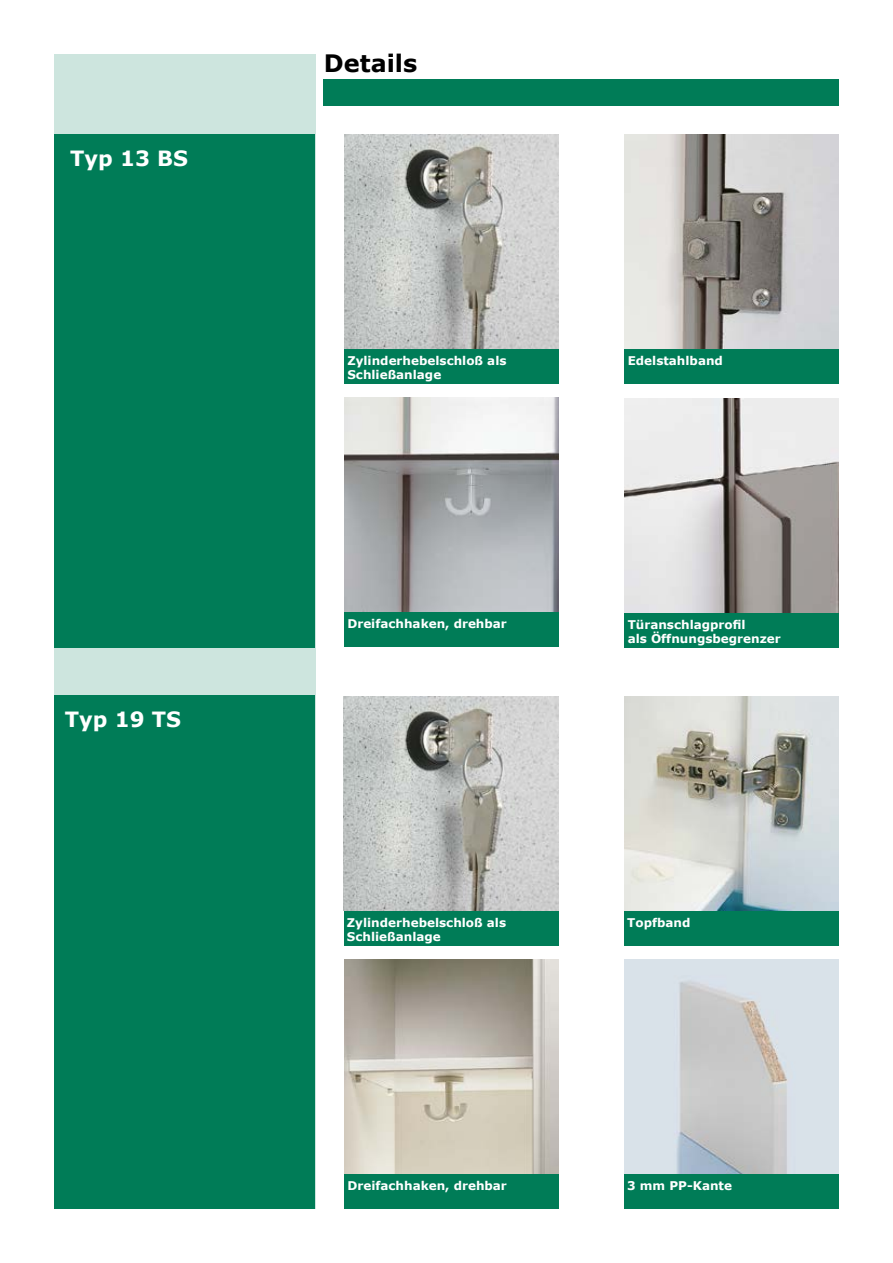
<style>
.page{position:relative;width:893px;height:1263px;background:#fff}
.page>*{position:absolute;margin:0;border:0;box-sizing:border-box;transform-origin:0 0}
.t1{font:700 24px "Verdana";color:#000}
.t2{font:700 21px "Verdana";color:#fff}
.t3{font:700 12px/14.4px "Verdana";color:#fff}
</style>
<div class="page">
<div style="left:54px;top:54px;width:261px;height:1154px;background:#cde5de"></div>
<div style="left:324px;top:79px;width:515px;height:26px;background:#007c57"></div>
<img style="left:624px;top:399px;width:215px;height:214px">
<img style="left:624px;top:135px;width:215px;height:214px">
<div style="left:624px;top:613px;width:215px;height:35px;background:#007c57"></div>
<div style="left:624px;top:349px;width:215px;height:35px;background:#007c57"></div>
<img style="left:344px;top:398px;width:215px;height:214px">
<div style="left:344px;top:612px;width:215px;height:35px;background:#007c57"></div>
<div style="left:54px;top:135px;width:261px;height:513px;background:#007c57"></div>
<div style="left:54px;top:695px;width:261px;height:514px;background:#007c57"></div>
<img style="left:344px;top:696px;width:214px;height:215px">
<img style="left:624px;top:696px;width:214px;height:215px">
<img style="left:344px;top:960px;width:215px;height:214px">
<div style="left:344px;top:911px;width:214px;height:35px;background:#007c57"></div>
<div style="left:624px;top:911px;width:214px;height:35px;background:#007c57"></div>
<div style="left:344px;top:1174px;width:215px;height:35px;background:#007c57"></div>
<img style="left:624px;top:960px;width:214px;height:214px">
<div style="left:624px;top:1174px;width:214px;height:35px;background:#007c57"></div>
<img style="left:344px;top:135px;width:215px;height:214px">
<div style="left:344px;top:349px;width:215px;height:35px;background:#007c57"></div>
<h2 class="t2" style="left:70px;top:145px;width:119px">Typ 13 BS</h2>
<h2 class="t2" style="left:65px;top:706px;width:118px">Typ 19 TS</h2>
<h1 class="t1" style="left:324px;top:48px;width:95px">Details</h1>
<p class="t3" style="left:347px;top:353px;width:161px">Zylinderhebelschloß als<br>Schließanlage</p>
<p class="t3" style="left:347px;top:616px;width:161px">Dreifachhaken, drehbar</p>
<p class="t3" style="left:628px;top:353px;width:97px">Edelstahlband</p>
<p class="t3" style="left:628px;top:617px;width:155px">Türanschlagprofil<br>als Öffnungsbegrenzer</p>
<p class="t3" style="left:347px;top:915px;width:161px">Zylinderhebelschloß als<br>Schließanlage</p>
<p class="t3" style="left:627px;top:915px;width:65px">Topfband</p>
<p class="t3" style="left:347px;top:1178px;width:161px">Dreifachhaken, drehbar</p>
<p class="t3" style="left:627px;top:1178px;width:106px">3 mm PP-Kante</p>
</div>
